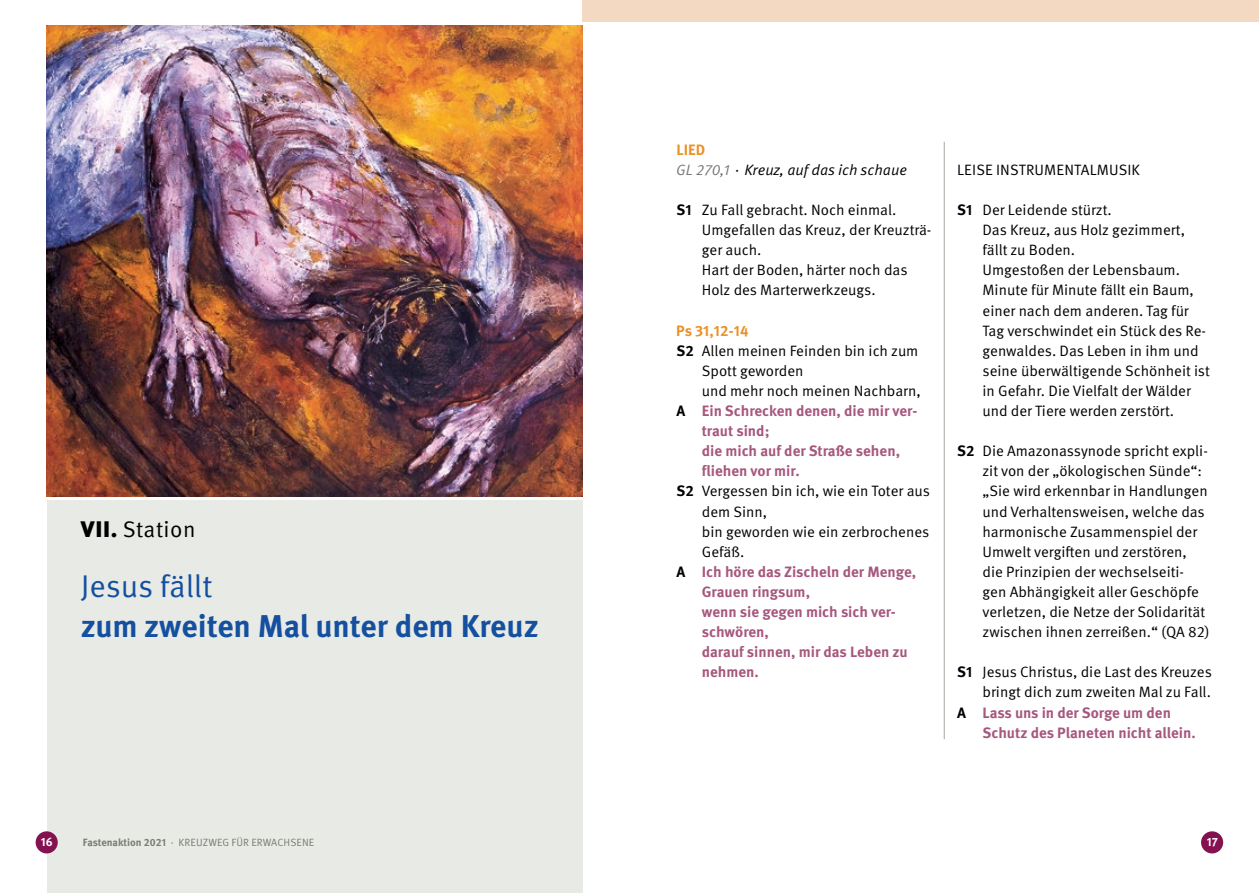
<style>
.page{position:relative;width:1259px;height:893px;background:#fff}
.page>*{position:absolute;margin:0;border:0;box-sizing:border-box;transform-origin:0 0}
.t1{font:700 31.5px "Meta Pro";color:#14509f}
.t2{font:31.5px "Meta Pro Norm";letter-spacing:-.005em;color:#14509f}
.t3{font:22.5px "Meta Pro Norm";letter-spacing:.02em;color:#000}
.t4{font:15px/20.1px "Meta Pro Norm";color:#000}
.t5{font:700 15px/20.1px "Meta Pro";color:#a6577e}
.t6{font:15px "Meta Pro Norm Ita";color:#000}
.t7{font:700 15px "Meta Pro";color:#eb9126}
.t8{font:700 12px "Meta Pro";color:#fff}
.t9{font:10.5px "Meta Pro Norm";letter-spacing:.01em;color:#777e70}
.s1{font-family:"Meta Pro";font-weight:900}
.s2{color:#787978}
.s3{font-family:"Meta Pro";font-weight:700}
.s4{color:#000}
</style>
<div class="page">
<div style="left:1201px;top:831px;width:22px;height:22px;background:#851250;border-radius:50%"></div>
<div style="left:47px;top:501px;width:536px;height:392px;background:#e8eae6"></div>
<div style="left:36px;top:831px;width:22px;height:22px;background:#851250;border-radius:50%"></div>
<img style="left:47px;top:26px;width:536px;height:470px">
<div style="left:583px;top:0;width:676px;height:21px;background:#f3d8c2"></div>
<hr style="left:944px;top:142px;width:1px;height:597px;background:#a4aaa0">
<h2 class="t3" style="left:81px;top:512px;width:116px"><span class="s1">VII.</span> Station</h2>
<h1 class="t2" style="left:81px;top:562px;width:133px">Jesus fällt</h1>
<h1 class="t1" style="left:81px;top:602px;width:459px">zum zweiten Mal unter dem Kreuz</h1>
<p class="t7" style="left:676px;top:138px;width:31px">LIED</p>
<p class="t6" style="left:676px;top:158px;width:232px"><span class="s2">GL 270,1</span> · Kreuz, auf das ich schaue</p>
<p class="t4" style="left:702px;top:199px;width:231px;text-indent:-25px"><span class="s3">S1</span> Zu Fall gebracht. Noch einmal.<br>Umgefallen das Kreuz, der Kreuzträ&shy;ger auch.<br>Hart der Boden, härter noch das<br>Holz des Marterwerkzeugs.</p>
<p class="t7" style="left:676px;top:319px;width:74px">Ps 31,12-14</p>
<p class="t4" style="left:702px;top:340px;width:220px;text-indent:-25px"><span class="s3">S2</span> Allen meinen Feinden bin ich zum<br>Spott geworden<br>und mehr noch meinen Nachbarn,</p>
<p class="t5" style="left:702px;top:400px;width:217px;text-indent:-25px"><span class="s4">A</span> Ein Schrecken denen, die mir ver&shy;traut sind;<br>die mich auf der Straße sehen, fliehen vor mir.</p>
<p class="t4" style="left:702px;top:480px;width:230px;text-indent:-25px"><span class="s3">S2</span> Vergessen bin ich, wie ein Toter aus dem Sinn,<br>bin geworden wie ein zerbrochenes<br>Gefäß.</p>
<p class="t5" style="left:702px;top:561px;width:216px;text-indent:-25px"><span class="s4">A</span> Ich höre das Zischeln der Menge,<br>Grauen ringsum,<br>wenn sie gegen mich sich ver&shy;schwören,<br>darauf sinnen, mir das Leben zu nehmen.</p>
<p class="t4" style="left:957px;top:159px;width:184px">LEISE INSTRUMENTALMUSIK</p>
<p class="t4" style="left:982px;top:199px;width:229px;text-indent:-25px"><span class="s3">S1</span> Der Leidende stürzt.<br>Das Kreuz, aus Holz gezimmert, fällt zu Boden.<br>Umgestoßen der Lebensbaum.<br>Minute für Minute fällt ein Baum, einer nach dem anderen. Tag für<br>Tag verschwindet ein Stück des Re&shy;genwaldes. Das Leben in ihm und seine überwältigende Schönheit ist in Gefahr. Die Vielfalt der Wälder und der Tiere werden zerstört.</p>
<p class="t4" style="left:982px;top:440px;width:229px;text-indent:-25px"><span class="s3">S2</span> Die Amazonassynode spricht expli&shy;zit von der „ökologischen Sünde“: „Sie wird erkennbar in Handlungen und Verhaltensweisen, welche das harmonische Zusammenspiel der Umwelt vergiften und zerstören, die Prinzipien der wechselseiti&shy;gen Abhängigkeit aller Geschöpfe verletzen, die Netze der Solidarität zwischen ihnen zerreißen.“ (QA 82)</p>
<p class="t4" style="left:957px;top:661px;width:256px;text-align:right"><span class="s3">S1</span> Jesus Christus, die Last des Kreuzes bringt dich zum zweiten Mal zu Fall.</p>
<p class="t5" style="left:982px;top:701px;width:215px;text-indent:-25px"><span class="s4">A</span> Lass uns in der Sorge um den<br>Schutz des Planeten nicht allein.</p>
<p class="t8" style="left:41px;top:833px;width:13px">16</p>
<p class="t9" style="left:83px;top:834px;width:233px"><span class="s3">Fastenaktion 2021</span> · KREUZWEG FÜR ERWACHSENE</p>
<p class="t8" style="left:1206px;top:833px;width:13px">17</p>
</div>
